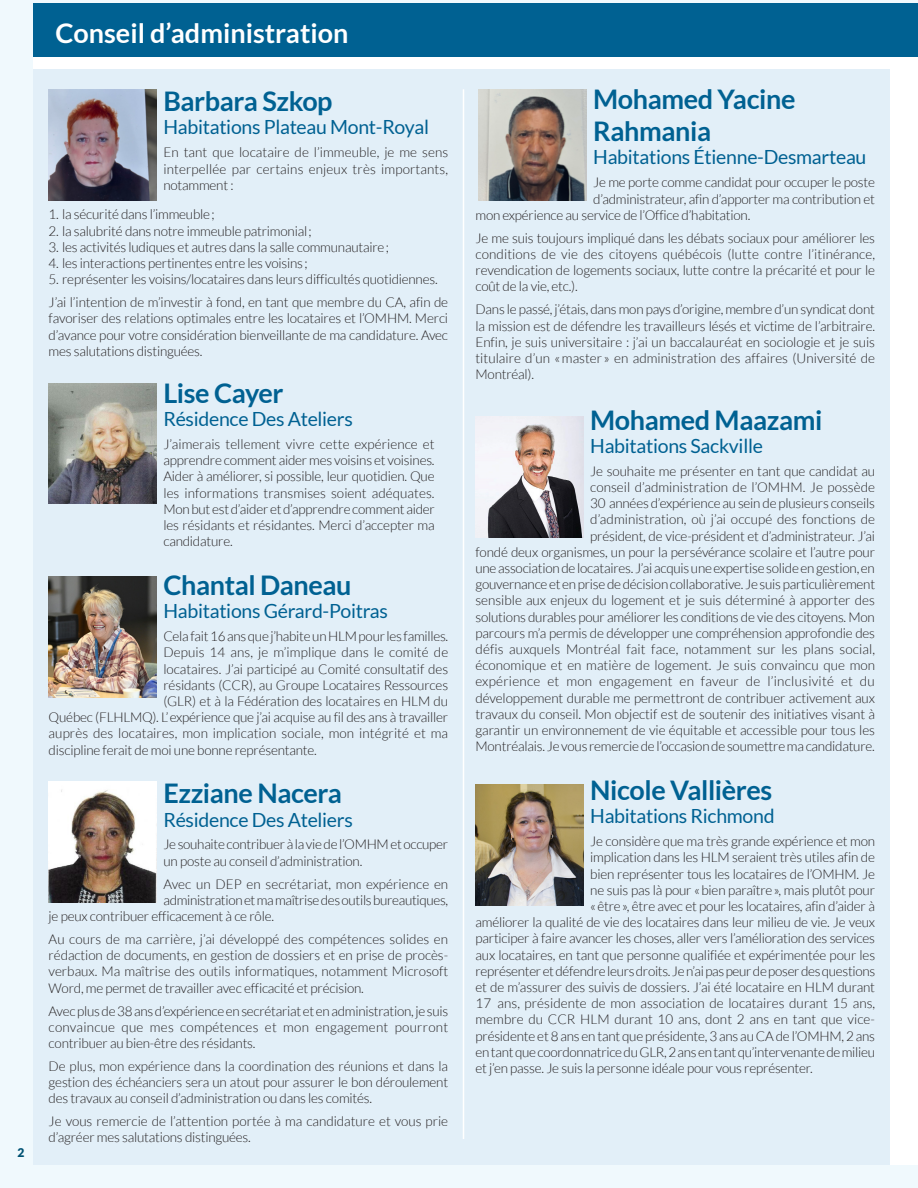
<style>
.page{position:relative;width:918px;height:1188px;background:#f0f9fd}
.page>*{position:absolute;margin:0;border:0;box-sizing:border-box;transform-origin:0 0}
._02-Texte_courant_FR{font:700 27px/32.4px "Lato";letter-spacing:-.015em;color:#006192}
._04-Bas_de_vignette_NO_HYPHEN{font:700 27px "Lato";color:#fff}
._02-Texte_courant_FR-2{font:19.5px "Lato";letter-spacing:-.015em;color:#006192}
._02-Texte_courant_FR-3{font:300 13.5px/16.2px "Lato";letter-spacing:-.015em;color:#231f20;text-align:justify}
._02-Texte_courant_FR-4{font:300 13.5px "Lato";letter-spacing:.005em;color:#231f20}
.t1{font:900 12px "Lato";color:#005273}
</style>
<div class="page">
<div style="left:33px;top:51px;width:885px;height:1114px;background:#fff"></div>
<div style="left:33px;top:70px;width:857px;height:1095px;background:#e2eff8"></div>
<hr style="left:463px;top:89px;width:1px;height:1050px;background:#fff">
<img style="left:49px;top:383px;width:108px;height:121px">
<img style="left:49px;top:576px;width:108px;height:121px">
<img style="left:49px;top:781px;width:108px;height:121px">
<img style="left:478px;top:89px;width:108px;height:112px">
<img style="left:476px;top:417px;width:108px;height:121px">
<img style="left:476px;top:784px;width:108px;height:121px">
<img style="left:49px;top:89px;width:108px;height:112px">
<div style="left:33px;top:3px;width:885px;height:54px;background:#006192"></div>
<p class="t1" style="left:18px;top:1145px;width:8px">2</p>
<p class="_04-Bas_de_vignette_NO_HYPHEN" style="left:55px;top:18px;width:295px">Conseil d’administration</p>
<p class="_02-Texte_courant_FR" style="left:163px;top:85px;width:171px">Barbara Szkop</p>
<p class="_02-Texte_courant_FR-2" style="left:163px;top:116px;width:267px">Habitations Plateau Mont-Royal</p>
<p class="_02-Texte_courant_FR-3" style="left:163px;top:144px;width:286px">En tant que locataire de l’immeuble, je me sens interpellée par certains enjeux très importants, notamment :</p>
<p class="_02-Texte_courant_FR-3" style="left:49px;top:207px;width:168px">1. la sécurité dans l’immeuble;</p>
<p class="_02-Texte_courant_FR-3" style="left:49px;top:223px;width:265px">2. la salubrité dans notre immeuble patrimonial;</p>
<p class="_02-Texte_courant_FR-3" style="left:49px;top:239px;width:342px">3. les activités ludiques et autres dans la salle communautaire;</p>
<p class="_02-Texte_courant_FR-3" style="left:49px;top:255px;width:260px">4. les interactions pertinentes entre les voisins;</p>
<p class="_02-Texte_courant_FR-3" style="left:49px;top:271px;width:391px">5. représenter les voisins/locataires dans leurs difficultés quotidiennes.</p>
<p class="_02-Texte_courant_FR-3" style="left:49px;top:294px;width:401px">J’ai l’intention de m’investir à fond, en tant que membre du CA, afin de favoriser des relations optimales entre les locataires et l’OMHM. Merci d’avance pour votre considération bienveillante de ma candidature. Avec mes salutations distinguées.</p>
<p class="_02-Texte_courant_FR" style="left:163px;top:376px;width:122px">Lise Cayer</p>
<p class="_02-Texte_courant_FR-2" style="left:163px;top:408px;width:191px">Résidence Des Ateliers</p>
<p class="_02-Texte_courant_FR-3" style="left:163px;top:436px;width:273px">J’aimerais tellement vivre cette expérience et apprendre comment aider mes voisins et voisines.<br>Aider à améliorer, si possible, leur quotidien. Que les informations transmises soient adéquates.<br>Mon but est d’aider et d’apprendre comment aider les résidants et résidantes. Merci d’accepter ma candidature.</p>
<p class="_02-Texte_courant_FR" style="left:163px;top:568px;width:190px">Chantal Daneau</p>
<p class="_02-Texte_courant_FR-2" style="left:163px;top:600px;width:226px">Habitations Gérard-Poitras</p>
<p class="_02-Texte_courant_FR-3" style="left:163px;top:628px;width:286px">Cela fait 16 ans que j’habite un HLM pour les familles.</p>
<p class="_02-Texte_courant_FR-4" style="left:163px;top:645px;width:286px">Depuis 14 ans, je m’implique dans le comité de</p>
<p class="_02-Texte_courant_FR-3" style="left:163px;top:661px;width:286px">locataires. J’ai participé au Comité consultatif des</p>
<p class="_02-Texte_courant_FR-3" style="left:163px;top:677px;width:286px">résidants (CCR), au Groupe Locataires Ressources</p>
<p class="_02-Texte_courant_FR-3" style="left:163px;top:693px;width:286px">(GLR) et à la Fédération des locataires en HLM du</p>
<p class="_02-Texte_courant_FR-3" style="left:49px;top:709px;width:401px">Québec (FLHLMQ). L’expérience que j’ai acquise au fil des ans à travailler</p>
<p class="_02-Texte_courant_FR-4" style="left:49px;top:726px;width:401px">auprès des locataires, mon implication sociale, mon intégrité et ma</p>
<p class="_02-Texte_courant_FR-3" style="left:49px;top:742px;width:270px">discipline ferait de moi une bonne représentante.</p>
<p class="_02-Texte_courant_FR" style="left:163px;top:777px;width:180px">Ezziane Nacera</p>
<p class="_02-Texte_courant_FR-2" style="left:163px;top:809px;width:191px">Résidence Des Ateliers</p>
<p class="_02-Texte_courant_FR-3" style="left:163px;top:837px;width:286px">Je souhaite contribuer à la vie de l’OMHM et occuper un poste au conseil d’administration.</p>
<p class="_02-Texte_courant_FR-4" style="left:163px;top:877px;width:286px">Avec un DEP en secrétariat, mon expérience en</p>
<p class="_02-Texte_courant_FR-3" style="left:163px;top:892px;width:286px">administration et ma maîtrise des outils bureautiques,</p>
<p class="_02-Texte_courant_FR-3" style="left:49px;top:908px;width:227px">je peux contribuer efficacement à ce rôle.</p>
<p class="_02-Texte_courant_FR-3" style="left:49px;top:931px;width:401px">Au cours de ma carrière, j’ai développé des compétences solides en rédaction de documents, en gestion de dossiers et en prise de procès&shy;verbaux. Ma maîtrise des outils informatiques, notamment Microsoft Word, me permet de travailler avec efficacité et précision.</p>
<p class="_02-Texte_courant_FR-3" style="left:49px;top:1003px;width:401px">Avec plus de 38 ans d’expérience en secrétariat et en administration, je suis convaincue que mes compétences et mon engagement pourront contribuer au bien-être des résidants.</p>
<p class="_02-Texte_courant_FR-3" style="left:49px;top:1058px;width:401px">De plus, mon expérience dans la coordination des réunions et dans la gestion des échéanciers sera un atout pour assurer le bon déroulement des travaux au conseil d’administration ou dans les comités.</p>
<p class="_02-Texte_courant_FR-3" style="left:49px;top:1113px;width:401px">Je vous remercie de l’attention portée à ma candidature et vous prie d’agréer mes salutations distinguées.</p>
<p class="_02-Texte_courant_FR" style="left:593px;top:82px;width:204px">Mohamed Yacine<br>Rahmania</p>
<p class="_02-Texte_courant_FR-2" style="left:593px;top:147px;width:275px">Habitations Étienne-Desmarteau</p>
<p class="_02-Texte_courant_FR-3" style="left:593px;top:175px;width:283px">Je me porte comme candidat pour occuper le poste</p>
<p class="_02-Texte_courant_FR-3" style="left:593px;top:191px;width:283px">d’administrateur, afin d’apporter ma contribution et</p>
<p class="_02-Texte_courant_FR-3" style="left:476px;top:207px;width:276px">mon expérience au service de l’Office d’habitation.</p>
<p class="_02-Texte_courant_FR-3" style="left:476px;top:230px;width:401px">Je me suis toujours impliqué dans les débats sociaux pour améliorer les conditions de vie des citoyens québécois (lutte contre l’itinérance, revendication de logements sociaux, lutte contre la précarité et pour le coût de la vie, etc.).</p>
<p class="_02-Texte_courant_FR-3" style="left:476px;top:301px;width:401px">Dans le passé, j’étais, dans mon pays d’origine, membre d’un syndicat dont la mission est de défendre les travailleurs lésés et victime de l’arbitraire.<br>Enfin, je suis universitaire : j’ai un baccalauréat en sociologie et je suis titulaire d’un «master » en administration des affaires (Université de Montréal).</p>
<p class="_02-Texte_courant_FR" style="left:590px;top:403px;width:234px">Mohamed Maazami</p>
<p class="_02-Texte_courant_FR-2" style="left:590px;top:435px;width:174px">Habitations Sackville</p>
<p class="_02-Texte_courant_FR-3" style="left:476px;top:463px;width:401px;text-align:right">Je souhaite me présenter en tant que candidat au<br>conseil d’administration de l’OMHM. Je possède<br>30 années d’expérience au sein de plusieurs conseils<br>d’administration, où j’ai occupé des fonctions de<br>président, de vice-président et d’administrateur. J’ai<br>fondé deux organismes, un pour la persévérance scolaire et l’autre pour une association de locataires. J’ai acquis une expertise solide en gestion, en gouvernance et en prise de décision collaborative. Je suis particulièrement sensible aux enjeux du logement et je suis déterminé à apporter des solutions durables pour améliorer les conditions de vie des citoyens. Mon parcours m’a permis de développer une compréhension approfondie des défis auxquels Montréal fait face, notamment sur les plans social, économique et en matière de logement. Je suis convaincu que mon expérience et mon engagement en faveur de l’inclusivité et du développement durable me permettront de contribuer activement aux travaux du conseil. Mon objectif est de soutenir des initiatives visant à garantir un environnement de vie équitable et accessible pour tous les Montréalais. Je vous remercie de l’occasion de soumettre ma candidature.</p>
<p class="_02-Texte_courant_FR" style="left:590px;top:773px;width:184px">Nicole Vallières</p>
<p class="_02-Texte_courant_FR-2" style="left:590px;top:805px;width:186px">Habitations Richmond</p>
<p class="_02-Texte_courant_FR-3" style="left:590px;top:833px;width:286px">Je considère que ma très grande expérience et mon</p>
<p class="_02-Texte_courant_FR-3" style="left:590px;top:850px;width:286px">implication dans les HLM seraient très utiles afin de</p>
<p class="_02-Texte_courant_FR-3" style="left:590px;top:866px;width:286px">bien représenter tous les locataires de l’OMHM. Je</p>
<p class="_02-Texte_courant_FR-3" style="left:590px;top:882px;width:286px">ne suis pas là pour «bien paraître», mais plutôt pour</p>
<p class="_02-Texte_courant_FR-3" style="left:590px;top:898px;width:286px">«être», être avec et pour les locataires, afin d’aider à</p>
<p class="_02-Texte_courant_FR-3" style="left:476px;top:914px;width:401px">améliorer la qualité de vie des locataires dans leur milieu de vie. Je veux</p>
<p class="_02-Texte_courant_FR-3" style="left:476px;top:931px;width:401px">participer à faire avancer les choses, aller vers l’amélioration des services</p>
<p class="_02-Texte_courant_FR-3" style="left:476px;top:947px;width:401px">aux locataires, en tant que personne qualifiée et expérimentée pour les</p>
<p class="_02-Texte_courant_FR-3" style="left:476px;top:963px;width:401px">représenter et défendre leurs droits. Je n’ai pas peur de poser des questions</p>
<p class="_02-Texte_courant_FR-3" style="left:476px;top:979px;width:401px">et de m’assurer des suivis de dossiers. J’ai été locataire en HLM durant</p>
<p class="_02-Texte_courant_FR-4" style="left:476px;top:996px;width:401px">17 ans, présidente de mon association de locataires durant 15 ans,</p>
<p class="_02-Texte_courant_FR-4" style="left:476px;top:1012px;width:401px">membre du CCR HLM durant 10 ans, dont 2 ans en tant que vice-</p>
<p class="_02-Texte_courant_FR-3" style="left:476px;top:1028px;width:401px">présidente et 8 ans en tant que présidente, 3 ans au CA de l’OMHM, 2 ans</p>
<p class="_02-Texte_courant_FR-3" style="left:476px;top:1044px;width:401px">en tant que coordonnatrice du GLR, 2 ans en tant qu’intervenante de milieu</p>
<p class="_02-Texte_courant_FR-3" style="left:476px;top:1060px;width:339px">et j’en passe. Je suis la personne idéale pour vous représenter.</p>
</div>
